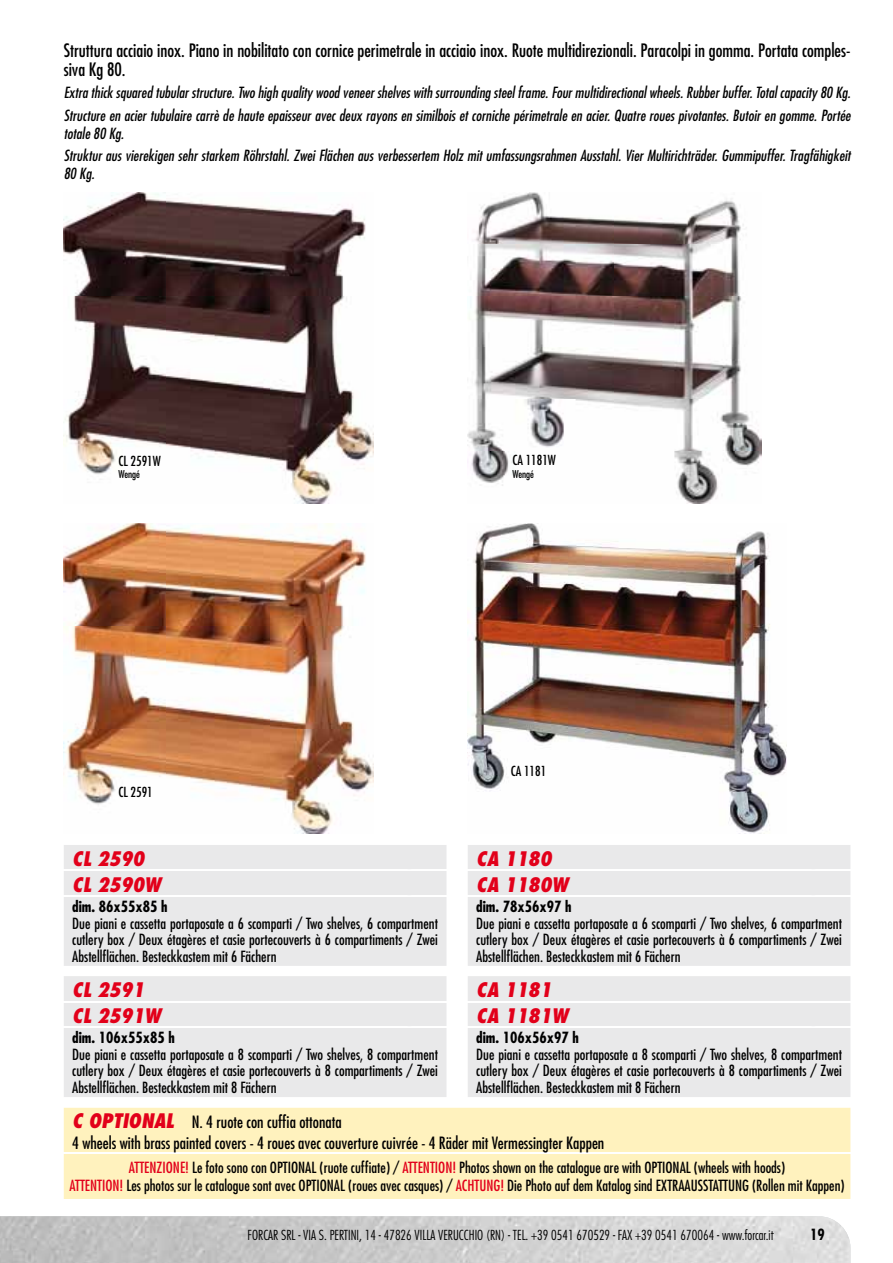
<style>
.page{position:relative;width:893px;height:1263px;background:#fff}
.page>*{position:absolute;margin:0;border:0;box-sizing:border-box;transform-origin:0 0}
.t1{font:italic 800 condensed 19.5px/25.5px "Futura";color:#e2001a}
.t2{font:condensed 18px/19.5px "Futura";color:#000}
.t3{font:condensed 16.5px/21px "Futura";color:#000}
.t4{font:condensed 15px/16.5px "Futura";color:#000;text-align:justify}
.t5{font:italic condensed 15px/22.2px "Futura";letter-spacing:.005em;color:#000}
.t6{font:700 condensed 15px "Futura";color:#000}
.t7{font:300 condensed 13.5px "Futura";color:#000}
.t8{font:condensed 13.5px "Futura";color:#000}
.t9{font:condensed 10.5px "Futura";color:#000}
.s1{font-weight:800;font-style:italic;font-size:19.5px;color:#e2001a}
.s2{color:#e2001a}
</style>
<div class="page">
<svg style="left:1px;top:1216px;width:849px;height:47px;background:#cdcdcd"></svg>
<img style="left:0;top:1216px;width:1px;height:47px">
<img style="left:64px;top:523px;width:309px;height:310px">
<img style="left:468px;top:523px;width:318px;height:310px">
<img style="left:64px;top:193px;width:309px;height:310px">
<img style="left:468px;top:193px;width:293px;height:310px">
<div style="left:64px;top:845px;width:382px;height:121px;background:#e9e9ea"></div>
<hr style="left:64px;top:870px;width:191px;height:1px;background:#fff">
<hr style="left:255px;top:870px;width:191px;height:1px;background:#fff">
<hr style="left:64px;top:895px;width:191px;height:2px;background:#fff">
<hr style="left:255px;top:895px;width:191px;height:2px;background:#fff">
<div style="left:64px;top:976px;width:382px;height:121px;background:#e9e9ea"></div>
<hr style="left:64px;top:1001px;width:191px;height:1px;background:#fff">
<hr style="left:255px;top:1001px;width:191px;height:1px;background:#fff">
<hr style="left:64px;top:1026px;width:191px;height:2px;background:#fff">
<hr style="left:255px;top:1026px;width:191px;height:2px;background:#fff">
<div style="left:468px;top:845px;width:382px;height:121px;background:#e9e9ea"></div>
<hr style="left:468px;top:870px;width:191px;height:1px;background:#fff">
<hr style="left:659px;top:870px;width:191px;height:1px;background:#fff">
<hr style="left:468px;top:895px;width:191px;height:2px;background:#fff">
<hr style="left:659px;top:895px;width:191px;height:2px;background:#fff">
<div style="left:468px;top:976px;width:382px;height:121px;background:#e9e9ea"></div>
<hr style="left:468px;top:1001px;width:191px;height:1px;background:#fff">
<hr style="left:659px;top:1001px;width:191px;height:1px;background:#fff">
<hr style="left:468px;top:1026px;width:191px;height:2px;background:#fff">
<hr style="left:659px;top:1026px;width:191px;height:2px;background:#fff">
<div style="left:64px;top:1108px;width:786px;height:91px;background:#fff2be"></div>
<hr style="left:64px;top:1152px;width:595px;height:2px;background:#fff">
<hr style="left:659px;top:1152px;width:191px;height:2px;background:#fff">
<p class="t2" style="left:64px;top:40px;width:788px">Struttura acciaio inox. Piano in nobilitato con cornice perimetrale in acciaio inox. Ruote multidirezionali. Paracolpi in gomma. Portata comples&shy;siva Kg 80.</p>
<p class="t5" style="left:64px;top:82px;width:788px">Extra thick squared tubular structure. Two high quality wood veneer shelves with surrounding steel frame. Four multidirectional wheels. Rubber buffer. Total capacity 80 Kg.<br>Structure en acier tubulaire carrè de haute epaisseur avec deux rayons en similbois et corniche périmetrale en acier. Quatre roues pivotantes. Butoir en gomme. Portée</p>
<p class="t5" style="left:64px;top:122px;width:788px">totale 80 Kg.<br>Struktur aus vierekigen sehr starkem Röhrstahl. Zwei Flächen aus verbessertem Holz mit umfassungsrahmen Ausstahl. Vier Multirichträder. Gummipuffer. Tragfähigkeit</p>
<p class="t5" style="left:64px;top:162px;width:32px">80 Kg.</p>
<p class="t8" style="left:118px;top:452px;width:44px">CL 2591W</p>
<p class="t9" style="left:118px;top:468px;width:23px">Wengé</p>
<p class="t8" style="left:118px;top:783px;width:36px">CL 2591</p>
<p class="t8" style="left:512px;top:452px;width:45px">CA 1181W</p>
<p class="t9" style="left:512px;top:467px;width:23px">Wengé</p>
<p class="t8" style="left:511px;top:762px;width:37px">CA 1181</p>
<h1 class="t1" style="left:476px;top:846px;width:93px">CA 1180<br>CA 1180W</h1>
<p class="t6" style="left:476px;top:897px;width:97px">dim. 78x56x97 h</p>
<p class="t4" style="left:476px;top:915px;width:367px">Due piani e cassetta portaposate a 6 scomparti / Two shelves, 6 compartment cutlery box / Deux étagères et casie portecouverts à 6 compartiments / Zwei Abstellflächen. Besteckkastem mit 6 Fächern</p>
<h1 class="t1" style="left:476px;top:977px;width:93px">CA 1181<br>CA 1181W</h1>
<p class="t6" style="left:476px;top:1028px;width:104px">dim. 106x56x97 h</p>
<p class="t4" style="left:476px;top:1046px;width:367px">Due piani e cassetta portaposate a 8 scomparti / Two shelves, 8 compartment cutlery box / Deux étagères et casie portecouverts à 8 compartiments / Zwei Abstellflächen. Besteckkastem mit 8 Fächern</p>
<p class="t3" style="left:72px;top:1111px;width:534px"><span class="s1">C OPTIONAL</span> N. 4 ruote con cuffia ottonata<br>4 wheels with brass painted covers - 4 roues avec couverture cuivrée - 4 Räder mit Vermessingter Kappen</p>
<p class="t4" style="left:70px;top:1158px;width:777px;line-height:18px;text-align:center"><span class="s2">ATTENZIONE!</span> Le foto sono con OPTIONAL (ruote cuffiate) / <span class="s2">ATTENTION!</span> Photos shown on the catalogue are with OPTIONAL (wheels with hoods)<br><span class="s2">ATTENTION!</span> Les photos sur le catalogue sont avec OPTIONAL (roues avec casques) / <span class="s2">ACHTUNG!</span> Die Photo auf dem Katalog sind EXTRAAUSSTATTUNG (Rollen mit Kappen)</p>
<h1 class="t1" style="left:72px;top:846px;width:90px">CL 2590<br>CL 2590W</h1>
<p class="t6" style="left:72px;top:897px;width:97px">dim. 86x55x85 h</p>
<p class="t4" style="left:72px;top:915px;width:367px">Due piani e cassetta portaposate a 6 scomparti / Two shelves, 6 compartment cutlery box / Deux étagères et casie portecouverts à 6 compartiments / Zwei Abstellflächen. Besteckkastem mit 6 Fächern</p>
<h1 class="t1" style="left:72px;top:977px;width:90px">CL 2591<br>CL 2591W</h1>
<p class="t6" style="left:72px;top:1028px;width:104px">dim. 106x55x85 h</p>
<p class="t4" style="left:72px;top:1046px;width:367px">Due piani e cassetta portaposate a 8 scomparti / Two shelves, 8 compartment cutlery box / Deux étagères et casie portecouverts à 8 compartiments / Zwei Abstellflächen. Besteckkastem mit 8 Fächern</p>
<p class="t7" style="left:248px;top:1227px;width:527px">FORCAR SRL - VIA S. PERTINI, 14 - 47826 VILLA VERUCCHIO (RN) - TEL. +39 0541 670529 - FAX +39 0541 670064 - www.forcar.it</p>
<p class="t6" style="left:810px;top:1225px;width:16px">19</p>
</div>
